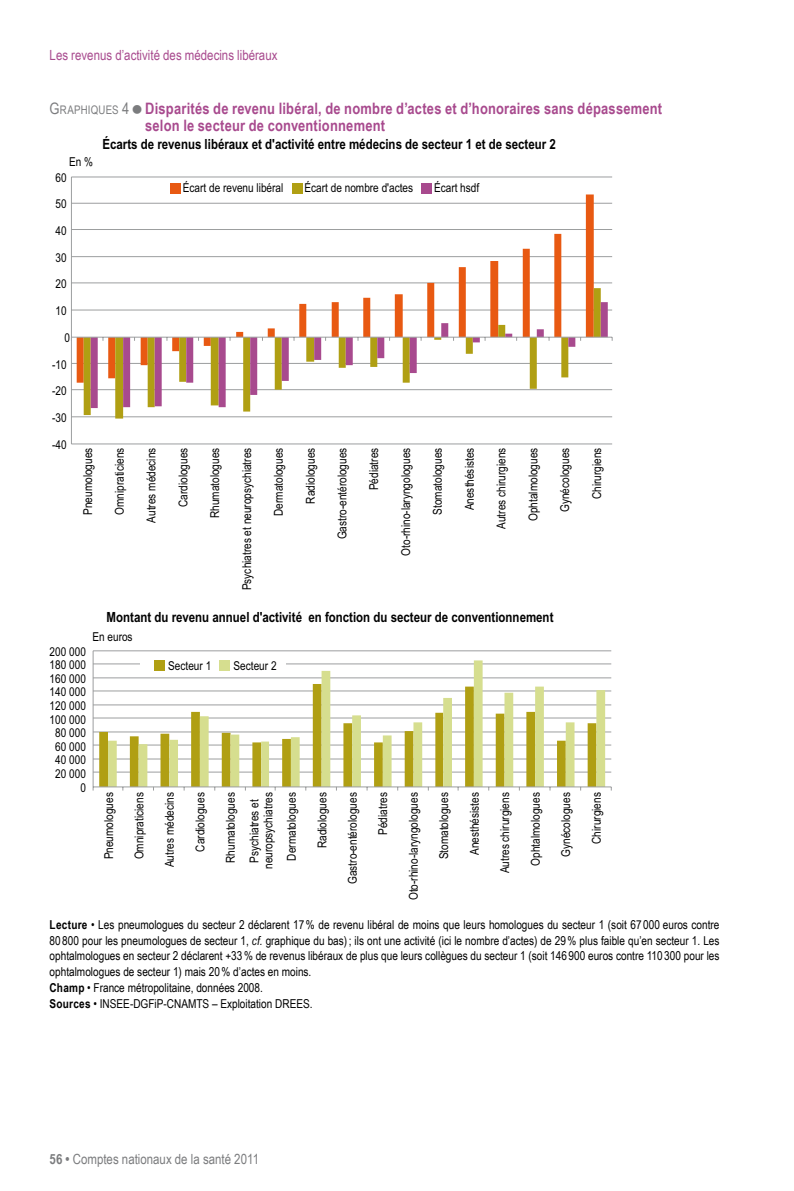
<style>
.page{position:relative;width:794px;height:1191px;background:#fff}
.page>*{position:absolute;margin:0;border:0;box-sizing:border-box;transform-origin:0 0}
.t1{font:700 15.75px/17.5px "Arial Narrow";letter-spacing:.01em;color:#a84a8e}
.t2{font:700 14px "Arial Narrow";color:#000}
.t3{font:14px "Arial Narrow";color:#a84a8e}
.t4{font:14px "Arial Narrow";color:#7b7c7e}
.t5{font:12.25px/15.8px "Arial Narrow";color:#000}
.s1{font-weight:400;color:#7b7c7e}
.s2{font-weight:400;font-size:11.9px;color:#7b7c7e}
.s3{color:#7b7c7e}
.s4{font-weight:700}
.s5{font-style:italic}
</style>
<div class="page">
<hr style="left:71px;top:443px;width:541px;height:1px;background:#9c9e9f">
<hr style="left:71px;top:416px;width:541px;height:1px;background:#9c9e9f">
<hr style="left:71px;top:389px;width:541px;height:1px;background:#9c9e9f">
<hr style="left:71px;top:363px;width:541px;height:1px;background:#9c9e9f">
<hr style="left:71px;top:309px;width:541px;height:1px;background:#9c9e9f">
<hr style="left:71px;top:282px;width:541px;height:1px;background:#9c9e9f">
<hr style="left:71px;top:256px;width:541px;height:1px;background:#9c9e9f">
<hr style="left:71px;top:229px;width:541px;height:1px;background:#9c9e9f">
<hr style="left:71px;top:203px;width:541px;height:1px;background:#9c9e9f">
<hr style="left:71px;top:176px;width:541px;height:1px;background:#9c9e9f">
<svg style="left:77px;top:194px;width:517px;height:189px"></svg>
<svg style="left:84px;top:288px;width:517px;height:130px"></svg>
<svg style="left:91px;top:302px;width:517px;height:106px"></svg>
<hr style="left:71px;top:177px;width:1px;height:267px;background:#9c9e9f">
<hr style="left:71px;top:337px;width:541px;height:1px;background:#9c9e9f">
<hr style="left:93px;top:771px;width:518px;height:1px;background:#9c9e9f">
<hr style="left:93px;top:758px;width:518px;height:1px;background:#9c9e9f">
<hr style="left:93px;top:744px;width:518px;height:1px;background:#9c9e9f">
<hr style="left:93px;top:731px;width:518px;height:1px;background:#9c9e9f">
<hr style="left:93px;top:717px;width:518px;height:1px;background:#9c9e9f">
<hr style="left:93px;top:704px;width:518px;height:1px;background:#9c9e9f">
<hr style="left:93px;top:690px;width:518px;height:1px;background:#9c9e9f">
<hr style="left:93px;top:677px;width:518px;height:1px;background:#9c9e9f">
<hr style="left:93px;top:663px;width:518px;height:1px;background:#9c9e9f">
<hr style="left:93px;top:650px;width:518px;height:1px;background:#9c9e9f">
<svg style="left:108px;top:660px;width:497px;height:126px"></svg>
<hr style="left:93px;top:651px;width:1px;height:136px;background:#9c9e9f">
<hr style="left:93px;top:786px;width:518px;height:1px;background:#9c9e9f">
<div style="left:140px;top:658px;width:145px;height:14px;background:#fff"></div>
<div style="left:292px;top:183px;width:11px;height:10px;background:#b09f13"></div>
<div style="left:421px;top:183px;width:11px;height:10px;background:#a84a8e"></div>
<div style="left:170px;top:183px;width:11px;height:10px;background:#e85912"></div>
<div style="left:154px;top:660px;width:11px;height:10px;background:#b09f13"></div>
<div style="left:219px;top:660px;width:10px;height:10px;background:#d6de8f"></div>
<p class="t3" style="left:50px;top:47px;width:229px">Les revenus d’activité des médecins libéraux</p>
<p class="t1" style="left:145px;top:100px;width:518px;text-indent:-96px"><span class="s1">G</span><span class="s2">RAPHIQUES</span> <span class="s1">4</span> <span class="s3">■</span> Disparités de revenu libéral, de nombre d’actes et d’honoraires sans dépassement selon le secteur de conventionnement</p>
<p class="t5" style="left:69px;top:154px;width:26px">En %</p>
<p class="t5" style="left:56px;top:169px;width:13px">60</p>
<p class="t5" style="left:56px;top:196px;width:13px">50</p>
<p class="t5" style="left:56px;top:223px;width:13px">40</p>
<p class="t5" style="left:56px;top:249px;width:13px">30</p>
<p class="t5" style="left:56px;top:276px;width:13px">20</p>
<p class="t5" style="left:56px;top:303px;width:13px">10</p>
<p class="t5" style="left:65px;top:329px;width:7px">0</p>
<p class="t5" style="left:52px;top:356px;width:16px">-10</p>
<p class="t5" style="left:52px;top:383px;width:16px">-20</p>
<p class="t5" style="left:52px;top:410px;width:16px">-30</p>
<p class="t2" style="left:102px;top:135px;width:455px">Écarts de revenus libéraux et d'activité entre médecins de secteur 1 et de secteur 2</p>
<p class="t5" style="left:183px;top:180px;width:102px">Écart de revenu libéral</p>
<p class="t5" style="left:304px;top:180px;width:110px">Écart de nombre d'actes</p>
<p class="t5" style="left:434px;top:180px;width:47px">Écart hsdf</p>
<p class="t5" style="left:52px;top:436px;width:16px">-40</p>
<p class="t5" style="left:80px;top:515px;width:69px;rotate:-90deg">Pneumologues</p>
<p class="t5" style="left:112px;top:515px;width:68px;rotate:-90deg">Omnipraticiens</p>
<p class="t5" style="left:143px;top:522px;width:76px;rotate:-90deg">Autres médecins</p>
<p class="t5" style="left:175px;top:507px;width:61px;rotate:-90deg">Cardiologues</p>
<p class="t5" style="left:207px;top:518px;width:72px;rotate:-90deg">Rhumatologues</p>
<p class="t5" style="left:239px;top:590px;width:144px;rotate:-90deg">Psychiatres et neuropsychiatres</p>
<p class="t5" style="left:271px;top:516px;width:70px;rotate:-90deg">Dermatologues</p>
<p class="t5" style="left:302px;top:503px;width:57px;rotate:-90deg">Radiologues</p>
<p class="t5" style="left:334px;top:539px;width:93px;rotate:-90deg">Gastro-entérologues</p>
<p class="t5" style="left:366px;top:490px;width:44px;rotate:-90deg">Pédiatres</p>
<p class="t5" style="left:398px;top:555px;width:109px;rotate:-90deg">Oto-rhino-laryngologues</p>
<p class="t5" style="left:430px;top:515px;width:69px;rotate:-90deg">Stomatologues</p>
<p class="t5" style="left:461px;top:510px;width:64px;rotate:-90deg">Anesthésistes</p>
<p class="t5" style="left:493px;top:529px;width:82px;rotate:-90deg">Autres chirurgiens</p>
<p class="t5" style="left:525px;top:521px;width:75px;rotate:-90deg">Ophtalmologues</p>
<p class="t5" style="left:557px;top:512px;width:66px;rotate:-90deg">Gynécologues</p>
<p class="t5" style="left:589px;top:499px;width:53px;rotate:-90deg">Chirurgiens</p>
<p class="t2" style="left:107px;top:608px;width:448px">Montant du revenu annuel d'activité en fonction du secteur de conventionnement</p>
<p class="t5" style="left:168px;top:657px;width:44px">Secteur 1</p>
<p class="t5" style="left:234px;top:657px;width:44px">Secteur 2</p>
<p class="t5" style="left:92px;top:629px;width:42px">En euros</p>
<p class="t5" style="left:50px;top:643px;width:38px">200 000</p>
<p class="t5" style="left:50px;top:657px;width:38px">180 000</p>
<p class="t5" style="left:50px;top:670px;width:38px">160 000</p>
<p class="t5" style="left:50px;top:684px;width:38px">140 000</p>
<p class="t5" style="left:50px;top:697px;width:38px">120 000</p>
<p class="t5" style="left:50px;top:711px;width:38px">100 000</p>
<p class="t5" style="left:55px;top:725px;width:32px">80 000</p>
<p class="t5" style="left:55px;top:738px;width:32px">60 000</p>
<p class="t5" style="left:55px;top:752px;width:32px">40 000</p>
<p class="t5" style="left:55px;top:765px;width:32px">20 000</p>
<p class="t5" style="left:80px;top:779px;width:7px">0</p>
<p class="t5" style="left:101px;top:859px;width:69px;rotate:-90deg">Pneumologues</p>
<p class="t5" style="left:131px;top:859px;width:68px;rotate:-90deg">Omnipraticiens</p>
<p class="t5" style="left:162px;top:867px;width:76px;rotate:-90deg">Autres médecins</p>
<p class="t5" style="left:192px;top:851px;width:61px;rotate:-90deg">Cardiologues</p>
<p class="t5" style="left:219px;top:863px;width:72px;line-height:23.4px;rotate:-90deg">Rhumatologues<br>Psychiatres et</p>
<p class="t5" style="left:256px;top:869px;width:78px;line-height:23.4px;text-align:right;rotate:-90deg">neuropsychiatres<br>Dermatologues</p>
<p class="t5" style="left:314px;top:848px;width:57px;rotate:-90deg">Radiologues</p>
<p class="t5" style="left:344px;top:884px;width:93px;rotate:-90deg">Gastro-entérologues</p>
<p class="t5" style="left:375px;top:835px;width:44px;rotate:-90deg">Pédiatres</p>
<p class="t5" style="left:405px;top:900px;width:109px;rotate:-90deg">Oto-rhino-laryngologues</p>
<p class="t5" style="left:436px;top:859px;width:69px;rotate:-90deg">Stomatologues</p>
<p class="t5" style="left:466px;top:855px;width:64px;rotate:-90deg">Anesthésistes</p>
<p class="t5" style="left:497px;top:873px;width:82px;rotate:-90deg">Autres chirurgiens</p>
<p class="t5" style="left:527px;top:865px;width:75px;rotate:-90deg">Ophtalmologues</p>
<p class="t5" style="left:558px;top:856px;width:66px;rotate:-90deg">Gynécologues</p>
<p class="t5" style="left:588px;top:844px;width:53px;rotate:-90deg">Chirurgiens</p>
<p class="t5" style="left:50px;top:916px;width:671px"><span class="s4">Lecture</span> • Les pneumologues du secteur 2 déclarent 17% de revenu libéral de moins que leurs homologues du secteur 1 (soit 67 000 euros contre 80 800 pour les pneumologues de secteur 1, <span class="s5">cf.</span> graphique du bas); ils ont une activité (ici le nombre d’actes) de 29% plus faible qu’en secteur 1. Les ophtalmologues en secteur 2 déclarent +33% de revenus libéraux de plus que leurs collègues du secteur 1 (soit 146 900 euros contre 110 300 pour les ophtalmologues de secteur 1) mais 20% d’actes en moins.<br><span class="s4">Champ</span> • France métropolitaine, données 2008.<br><span class="s4">Sources</span> • INSEE-DGFiP-CNAMTS – Exploitation DREES.</p>
<p class="t4" style="left:50px;top:1151px;width:211px"><span class="s4">56 •</span> Comptes nationaux de la santé 2011</p>
</div>
